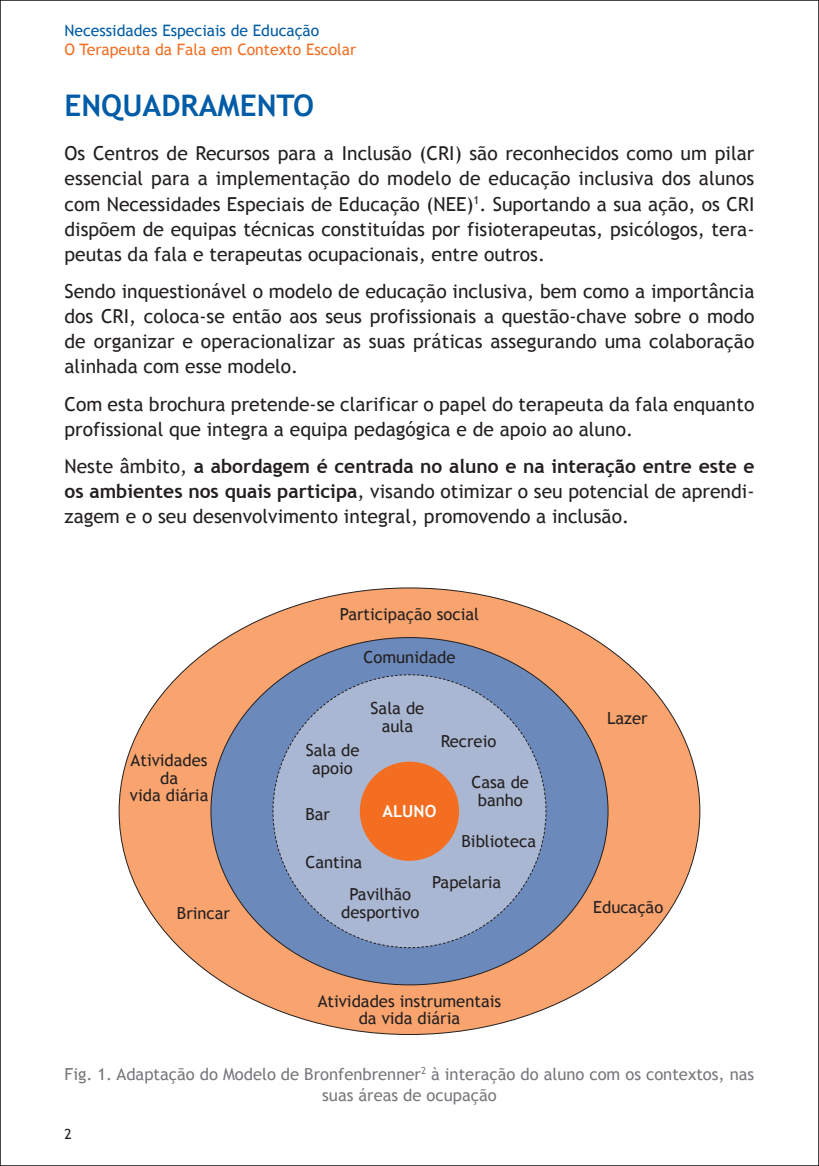
<style>
.page{position:relative;width:819px;height:1166px;background:#fff}
.page>*{position:absolute;margin:0;border:0;box-sizing:border-box;transform-origin:0 0}
.Título_azul{font:700 29.75px "Trebuchet MS";color:#005ca7}
.Texto{font:19.25px/25px "Trebuchet MS";color:#231f20;text-align:justify}
.Legendas_2{font:16.62px/17.5px "Trebuchet MS";color:#231f20;text-align:center}
.Legendas{font:16.62px/21.7px "Trebuchet MS";color:#76787b;text-align:center}
.Legendas_2-2{font:700 16.62px "Trebuchet MS";color:#fff}
.t1{font:15.75px "Trebuchet MS";color:#f36e21}
.t2{font:15.75px "Trebuchet MS";color:#005ca7}
.t3{font:14px "Trebuchet MS";color:#231f20}
.s1{font-weight:700}
</style>
<div class="page">
<div style="left:119px;top:588px;width:580px;height:446px;background:#f9a46e;border-radius:50%"></div>
<div style="left:211px;top:637px;width:397px;height:348px;background:#6b89ba;border-radius:50%"></div>
<svg style="left:272px;top:674px;width:275px;height:274px"></svg>
<div style="left:360px;top:761px;width:99px;height:100px;background:#f36e21;border-radius:50%"></div>
<p class="t2" style="left:64px;top:21px;width:256px">Necessidades Especiais de Educação</p>
<p class="t1" style="left:64px;top:40px;width:293px">O Terapeuta da Fala em Contexto Escolar</p>
<p class="Título_azul" style="left:64px;top:86px;width:251px">ENQUADRAMENTO</p>
<p class="Texto" style="left:64px;top:141px;width:691px">Os Centros de Recursos para a Inclusão (CRI) são reconhecidos como um pilar essencial para a implementação do modelo de educação inclusiva dos alunos com Necessidades Especiais de Educação (NEE)<sup>1</sup>. Suportando a sua ação, os CRI dispõem de equipas técnicas constituídas por fisioterapeutas, psicólogos, tera&shy;peutas da fala e terapeutas ocupacionais, entre outros.</p>
<p class="Texto" style="left:64px;top:279px;width:691px">Sendo inquestionável o modelo de educação inclusiva, bem como a importância dos CRI, coloca-se então aos seus profissionais a questão-chave sobre o modo de organizar e operacionalizar as suas práticas assegurando uma colaboração alinhada com esse modelo.</p>
<p class="Texto" style="left:64px;top:391px;width:691px">Com esta brochura pretende-se clarificar o papel do terapeuta da fala enquanto profissional que integra a equipa pedagógica e de apoio ao aluno.</p>
<p class="Texto" style="left:64px;top:454px;width:691px">Neste âmbito, <span class="s1">a abordagem é centrada no aluno e na interação entre este e os ambientes nos quais participa</span>, visando otimizar o seu potencial de aprendi&shy;zagem e o seu desenvolvimento integral, promovendo a inclusão.</p>
<p class="Legendas_2" style="left:130px;top:752px;width:80px">Atividades da<br>vida diária</p>
<p class="Legendas_2" style="left:177px;top:904px;width:55px">Brincar</p>
<p class="Legendas_2" style="left:340px;top:606px;width:141px">Participação social</p>
<p class="Legendas_2" style="left:363px;top:649px;width:93px">Comunidade</p>
<p class="Legendas_2" style="left:370px;top:700px;width:55px">Sala de aula</p>
<p class="Legendas_2" style="left:306px;top:742px;width:55px">Sala de apoio</p>
<p class="Legendas_2" style="left:305px;top:805px;width:26px">Bar</p>
<p class="Legendas_2" style="left:305px;top:853px;width:58px">Cantina</p>
<p class="Legendas_2" style="left:441px;top:732px;width:57px">Recreio</p>
<p class="Legendas_2-2" style="left:382px;top:801px;width:55px">ALUNO</p>
<p class="Legendas_2" style="left:471px;top:774px;width:59px">Casa de banho</p>
<p class="Legendas_2" style="left:461px;top:832px;width:76px">Biblioteca</p>
<p class="Legendas_2" style="left:341px;top:886px;width:80px">Pavilhão desportivo</p>
<p class="Legendas_2" style="left:432px;top:873px;width:71px">Papelaria</p>
<p class="Legendas_2" style="left:317px;top:992px;width:185px">Atividades instrumentais da vida diária</p>
<p class="Legendas_2" style="left:607px;top:710px;width:42px">Lazer</p>
<p class="Legendas_2" style="left:593px;top:898px;width:72px">Educação</p>
<p class="Legendas" style="left:65px;top:1063px;width:691px">Fig. 1. Adaptação do Modelo de Bronfenbrenner<sup>2</sup> à interação do aluno com os contextos, nas suas áreas de ocupação</p>
<p class="t3" style="left:64px;top:1125px;width:9px">2</p>
</div>
